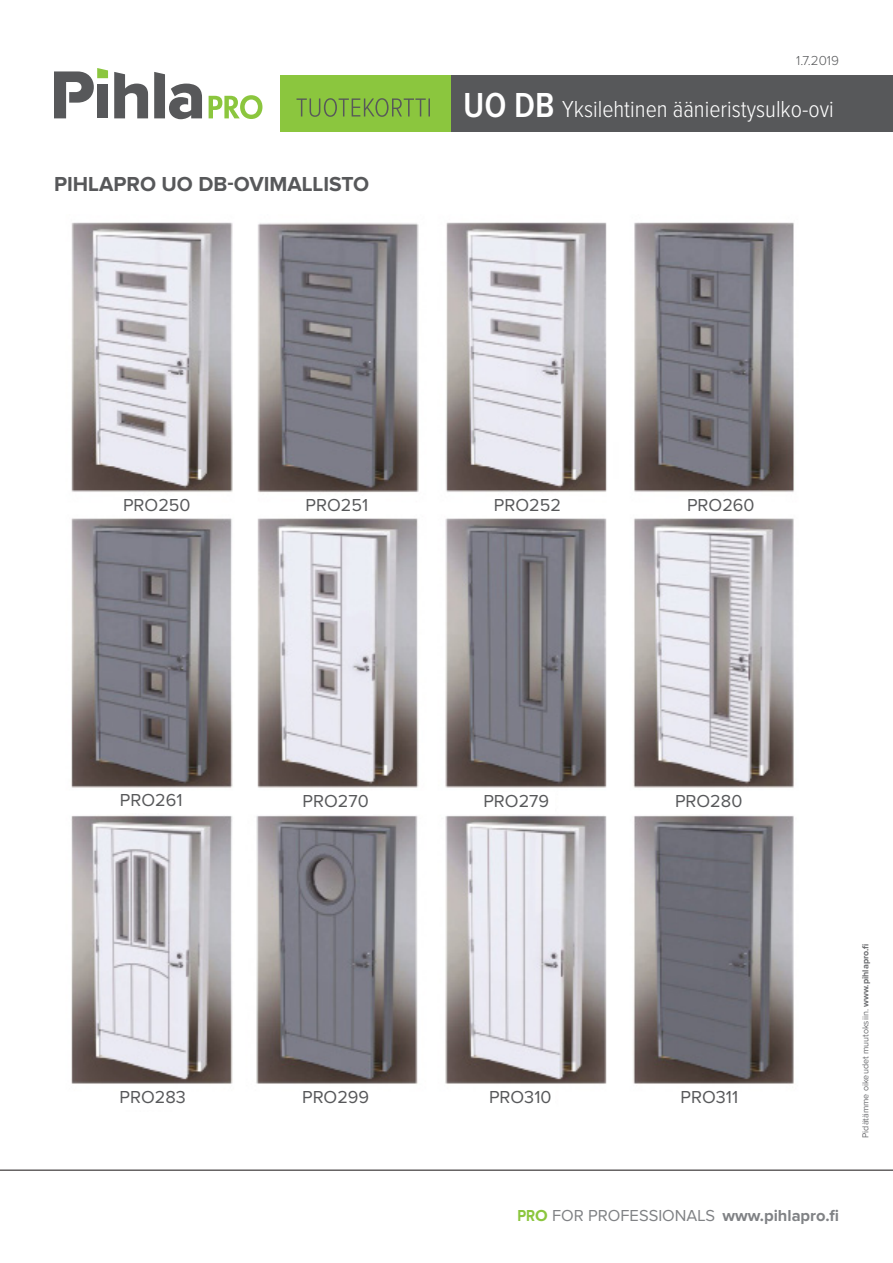
<style>
.page{position:relative;width:893px;height:1263px;background:#fff}
.page>*{position:absolute;margin:0;border:0;box-sizing:border-box;transform-origin:0 0}
.t1{font:300 24px "Proxima Nova Cond";color:#fff}
.PRO_Väliotsikko{font:700 21px "Proxima Nova";color:#57585a}
.PRO_Regular_12pt_All{font:18px "Proxima Nova";color:#57585a}
.t2{font:16.5px "Proxima Nova";color:#808285}
.t3{font:300 13.5px "Proxima Nova";color:#57585a}
.t4{font:9px "Proxima Nova";color:#6c6d70}
.s1{font-weight:600;font-size:36px}
.s2{font-weight:700}
.s3{font-weight:700;color:#8bc63e}
</style>
<div class="page">
<hr style="left:0;top:1169px;width:893px;height:2px;background:#231f20">
<div style="left:446px;top:75px;width:447px;height:57px;background:#57585a"></div>
<svg style="left:114px;top:72px;width:34px;height:46px"></svg>
<svg style="left:54px;top:68px;width:54px;height:50px"></svg>
<svg style="left:154px;top:72px;width:48px;height:47px"></svg>
<svg style="left:209px;top:95px;width:53px;height:24px"></svg>
<div style="left:281px;top:75px;width:170px;height:57px;background:#8bc63e"></div>
<svg style="left:296px;top:98px;width:134px;height:19px"></svg>
<img style="left:71px;top:222px;width:723px;height:862px">
<div style="left:123px;top:496px;width:83px;height:21px;background:#fff"></div>
<div style="left:306px;top:497px;width:79px;height:20px;background:#fff"></div>
<div style="left:494px;top:497px;width:83px;height:20px;background:#fff"></div>
<div style="left:687px;top:497px;width:83px;height:20px;background:#fff"></div>
<div style="left:120px;top:792px;width:83px;height:20px;background:#fff"></div>
<div style="left:302px;top:792px;width:71px;height:23px;background:#fff"></div>
<div style="left:483px;top:792px;width:72px;height:21px;background:#fff"></div>
<div style="left:675px;top:792px;width:68px;height:21px;background:#fff"></div>
<p class="PRO_Väliotsikko" style="left:54px;top:174px;width:317px">PIHLAPRO UO DB-OVIMALLISTO</p>
<p class="t3" style="left:796px;top:54px;width:44px">1.7.2019</p>
<h1 class="t1" style="left:463px;top:98px;width:372px"><span class="s1">UO DB</span> Yksilehtinen äänieristysulko-ovi</h1>
<p class="PRO_Regular_12pt_All" style="left:123px;top:496px;width:69px">PRO250</p>
<p class="PRO_Regular_12pt_All" style="left:306px;top:497px;width:64px">PRO251</p>
<p class="PRO_Regular_12pt_All" style="left:494px;top:497px;width:69px">PRO252</p>
<p class="PRO_Regular_12pt_All" style="left:687px;top:497px;width:69px">PRO260</p>
<p class="PRO_Regular_12pt_All" style="left:120px;top:792px;width:64px">PRO261</p>
<p class="PRO_Regular_12pt_All" style="left:302px;top:792px;width:68px">PRO270</p>
<p class="PRO_Regular_12pt_All" style="left:483px;top:792px;width:67px">PRO279</p>
<p class="PRO_Regular_12pt_All" style="left:675px;top:792px;width:69px">PRO280</p>
<p class="PRO_Regular_12pt_All" style="left:120px;top:1089px;width:68px">PRO283</p>
<p class="PRO_Regular_12pt_All" style="left:302px;top:1089px;width:69px">PRO299</p>
<p class="PRO_Regular_12pt_All" style="left:489px;top:1089px;width:64px">PRO310</p>
<p class="PRO_Regular_12pt_All" style="left:681px;top:1089px;width:59px">PRO311</p>
<p class="t4" style="left:861px;top:1138px;width:196px;rotate:-90deg">Pidätämme oikeudet muutoksiin. <span class="s2">www.pihlapro.fi</span></p>
<p class="t2" style="left:517px;top:1208px;width:323px"><span class="s3">PRO</span> FOR PROFESSIONALS <span class="s2">www.pihlapro.fi</span></p>
</div>
